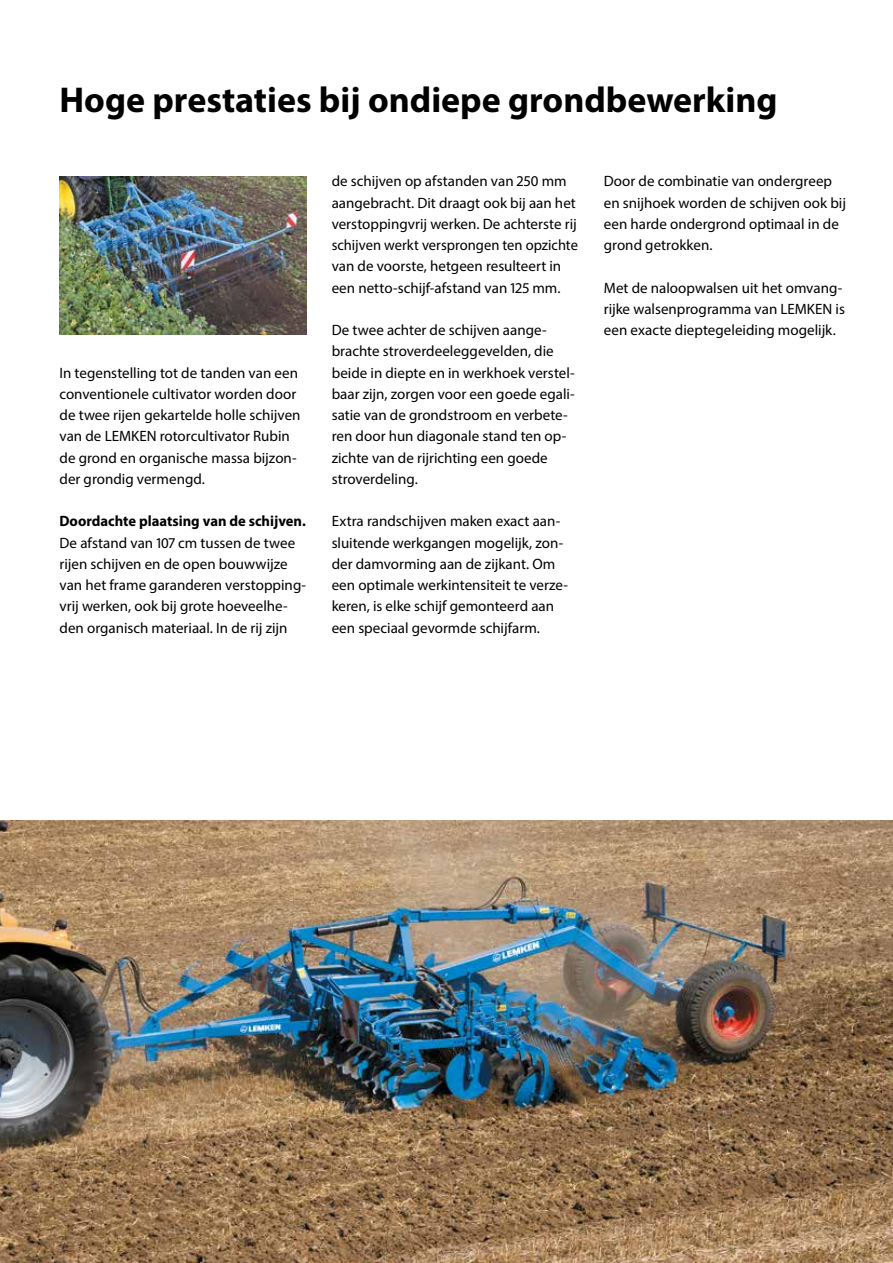
<style>
.page{position:relative;width:893px;height:1263px;background:#fff}
.page>*{position:absolute;margin:0;border:0;box-sizing:border-box;transform-origin:0 0}
.t1{font:700 36px "Myriad Pro";color:#000}
.t2{font:15px/21.3px "Myriad Pro";color:#000}
.t3{font:700 15px "Myriad Pro";color:#000}
</style>
<div class="page">
<img style="left:0;top:821px;width:893px;height:442px">
<img style="left:60px;top:176px;width:246px;height:158px">
<h1 class="t1" style="left:60px;top:76px;width:720px">Hoge prestaties bij ondiepe grondbewerking</h1>
<p class="t2" style="left:60px;top:362px;width:243px">In tegenstelling tot de tanden van een conventionele cultivator worden door de twee rijen gekartelde holle schijven van de LEMKEN rotorcultivator Rubin de grond en organische massa bijzon&shy;der grondig vermengd.</p>
<p class="t3" style="left:60px;top:512px;width:248px">Doordachte plaatsing van de schijven.</p>
<p class="t2" style="left:60px;top:532px;width:248px">De afstand van 107 cm tussen de twee rijen schijven en de open bouwwijze van het frame garanderen verstopping&shy;vrij werken, ook bij grote hoeveelhe&shy;den organisch materiaal. In de rij zijn</p>
<p class="t2" style="left:332px;top:170px;width:248px">de schijven op afstanden van 250 mm aangebracht. Dit draagt ook bij aan het verstoppingvrij werken. De achterste rij schijven werkt versprongen ten opzichte van de voorste, hetgeen resulteert in een netto-schijf-afstand van 125 mm.</p>
<p class="t2" style="left:332px;top:319px;width:245px">De twee achter de schijven aange&shy;brachte stroverdeeleggevelden, die beide in diepte en in werkhoek verstel&shy;baar zijn, zorgen voor een goede egali&shy;satie van de grondstroom en verbete&shy;ren door hun diagonale stand ten op&shy;zichte van de rijrichting een goede stroverdeling.</p>
<p class="t2" style="left:332px;top:510px;width:238px">Extra randschijven maken exact aan&shy;sluitende werkgangen mogelijk, zon&shy;der damvorming aan de zijkant. Om een optimale werkintensiteit te verze&shy;keren, is elke schijf gemonteerd aan een speciaal gevormde schijfarm.</p>
<p class="t2" style="left:604px;top:170px;width:244px">Door de combinatie van ondergreep en snijhoek worden de schijven ook bij een harde ondergrond optimaal in de grond getrokken.</p>
<p class="t2" style="left:604px;top:277px;width:243px">Met de naloopwalsen uit het omvang&shy;rijke walsenprogramma van LEMKEN is een exacte dieptegeleiding mogelijk.</p>
</div>
